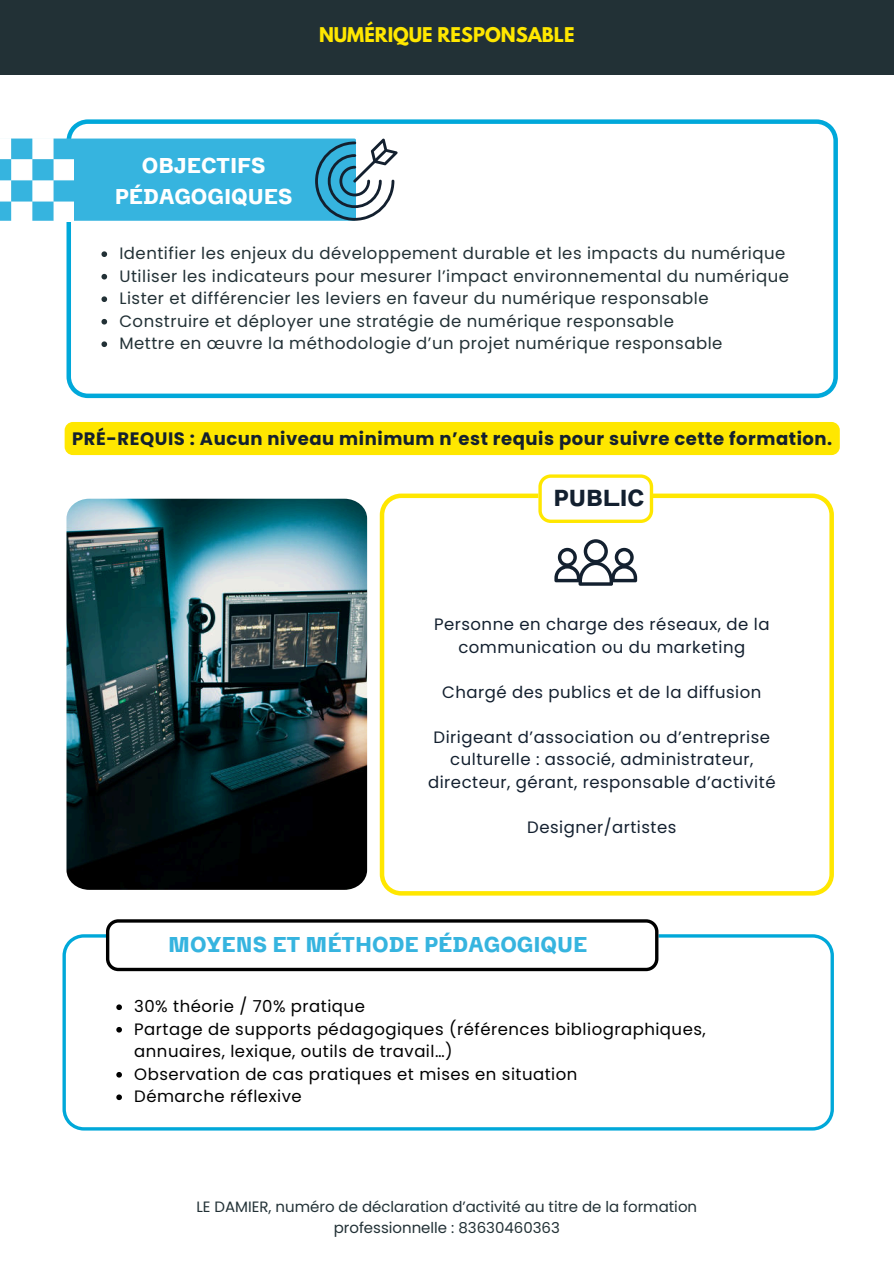
<style>
.page{position:relative;width:894px;height:1264px;background:#fff}
.page>*{position:absolute;margin:0;border:0;box-sizing:border-box;transform-origin:0 0}
.t1{font:700 22.65px "CA Saygon";color:#13202f}
.t2{font:700 21px "CA Saygon";color:#36b4df}
.t3{font:700 21px/31.5px "CA Saygon";color:#fff;text-align:center}
.t4{font:700 18px "Poppins";letter-spacing:.03em;color:#13202f}
.t5{font:700 18px "League Spartan";color:#ffe700}
.t6{font:16.5px/22.5px "Poppins";letter-spacing:.03em;color:#223136}
.t7{font:16.5px/22.5px "Poppins";letter-spacing:.03em;color:#13202f;text-align:center}
.t8{font:16.5px/22.5px "Poppins";letter-spacing:.03em;color:#000}
.t9{font:15px/20.2px "Poppins";color:#223136;text-align:center}
</style>
<div class="page">
<div style="left:0;top:0;width:893px;height:74px;background:#223136"></div>
<svg style="left:66px;top:119px;width:771px;height:279px"></svg>
<div style="left:0;top:138px;width:356px;height:83px;background:#36b4df"></div>
<img style="left:0;top:138px;width:74px;height:84px">
<svg style="left:315px;top:138px;width:82px;height:83px"></svg>
<svg style="left:379px;top:493px;width:454px;height:402px"></svg>
<svg style="left:538px;top:474px;width:115px;height:49px"></svg>
<svg style="left:554px;top:539px;width:83px;height:46px"></svg>
<img style="left:66px;top:498px;width:301px;height:391px">
<svg style="left:101px;top:251px;width:6px;height:6px"></svg>
<svg style="left:101px;top:274px;width:6px;height:5px"></svg>
<svg style="left:101px;top:296px;width:6px;height:6px"></svg>
<svg style="left:101px;top:319px;width:6px;height:5px"></svg>
<svg style="left:101px;top:341px;width:6px;height:6px"></svg>
<div style="left:65px;top:422px;width:774px;height:33px;background:#ffe700;border-radius:8px"></div>
<svg style="left:62px;top:934px;width:771px;height:196px"></svg>
<svg style="left:116px;top:1004px;width:6px;height:6px"></svg>
<svg style="left:116px;top:1026px;width:6px;height:6px"></svg>
<svg style="left:116px;top:1071px;width:6px;height:6px"></svg>
<svg style="left:116px;top:1094px;width:6px;height:6px"></svg>
<svg style="left:106px;top:919px;width:552px;height:52px"></svg>
<p class="t5" style="left:319px;top:21px;width:257px">NUMÉRIQUE RESPONSABLE</p>
<p class="t3" style="left:115px;top:149px;width:179px">OBJECTIFS<br>PÉDAGOGIQUES</p>
<p class="t6" style="left:119px;top:242px;width:671px">Identifier les enjeux du développement durable et les impacts du numérique Utiliser les indicateurs pour mesurer l’impact environnemental du numérique Lister et différencier les leviers en faveur du numérique responsable Construire et déployer une stratégie de numérique responsable<br>Mettre en œuvre la méthodologie d’un projet numérique responsable</p>
<p class="t4" style="left:72px;top:428px;width:761px">PRÉ-REQUIS : Aucun niveau minimum n’est requis pour suivre cette formation.</p>
<h1 class="t1" style="left:553px;top:478px;width:92px">PUBLIC</h1>
<p class="t7" style="left:434px;top:613px;width:337px">Personne en charge des réseaux, de la communication ou du marketing</p>
<p class="t7" style="left:442px;top:681px;width:320px">Chargé des publics et de la diffusion</p>
<p class="t7" style="left:428px;top:726px;width:349px">Dirigeant d’association ou d’entreprise culturelle : associé, administrateur, directeur, gérant, responsable d’activité</p>
<p class="t7" style="left:527px;top:816px;width:151px">Designer/artistes</p>
<p class="t2" style="left:168px;top:926px;width:420px">MOYENS ET MÉTHODE PÉDAGOGIQUE</p>
<p class="t8" style="left:134px;top:995px;width:573px">30% théorie / 70% pratique<br>Partage de supports pédagogiques (références bibliographiques, annuaires, lexique, outils de travail…)<br>Observation de cas pratiques et mises en situation<br>Démarche réflexive</p>
<p class="t9" style="left:196px;top:1196px;width:502px">LE DAMIER, numéro de déclaration d’activité au titre de la formation professionnelle : 83630460363</p>
</div>
